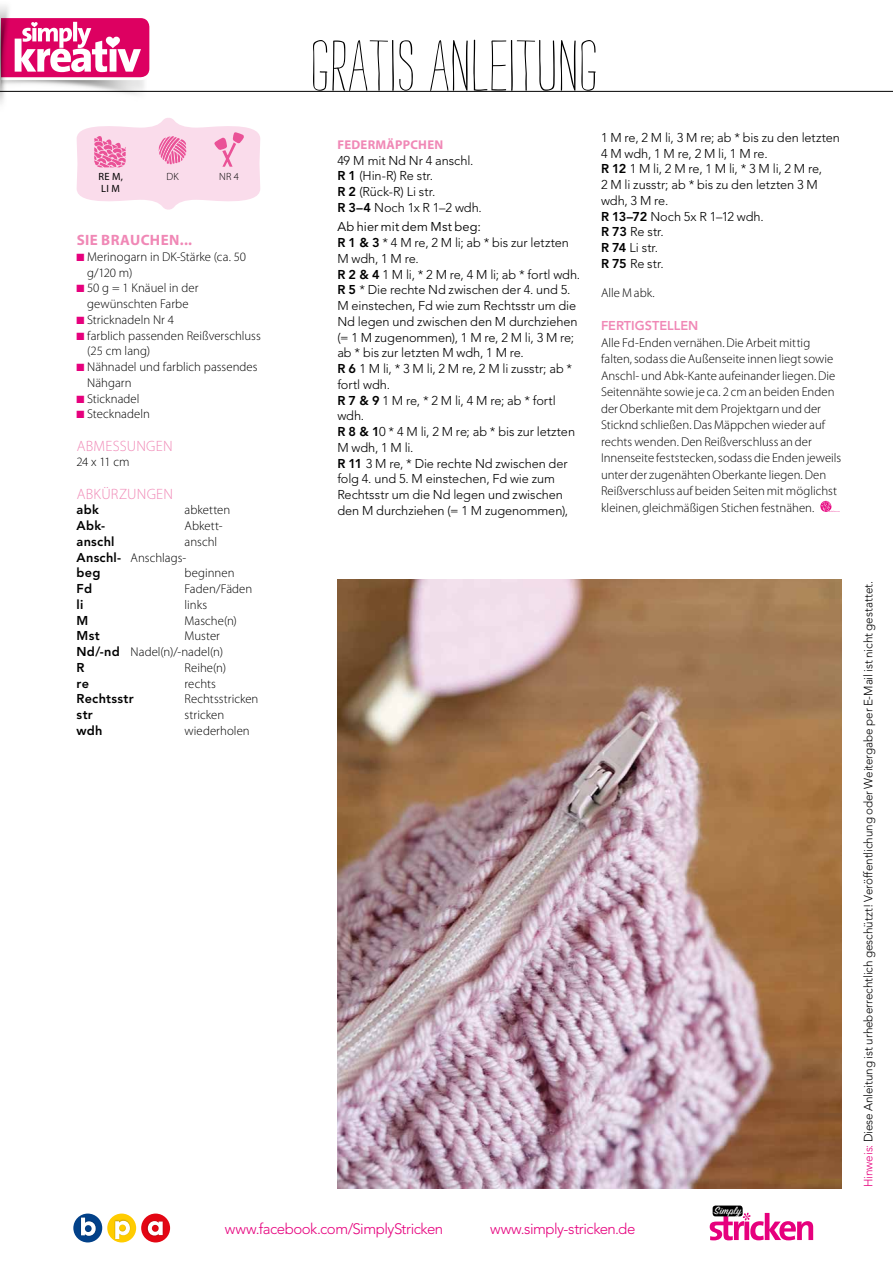
<style>
.page{position:relative;width:893px;height:1263px;background:#fff}
.page>*{position:absolute;margin:0;border:0;box-sizing:border-box;transform-origin:0 0}
.t1{font:79.65px "Strangelove Text";letter-spacing:.02em;color:#000}
.t2{font:300 15px "Avenir";letter-spacing:-.03em;color:#e6007d}
.t3{font:300 15px "Myriad Pro";letter-spacing:.015em;color:#f088b6}
.t4{font:700 15px "Myriad Pro";letter-spacing:.03em;color:#f088b6}
.t5{font:300 12.75px/16.5px "Myriad Pro";color:#000}
.t6{font:300 12.75px/15.8px "Avenir";letter-spacing:-.005em;color:#000}
.t7{font:800 12.75px "Avenir";letter-spacing:.02em;color:#000}
.t8{font:700 12.75px "Myriad Pro";letter-spacing:.02em;color:#f088b6}
.t9{font:800 12.75px "Avenir";color:#f088b6}
.t10{font:300 12px "Avenir";letter-spacing:-.005em;color:#000}
.t11{font:12px "Sign Painter House Script";letter-spacing:.005em;color:#fff}
.t12{font:10.5px "Myriad Pro";color:#000}
.t13{font:300 10.5px "Myriad Pro";color:#000}
.s1{color:#e6007d}
.s2{font-family:"Avenir";font-weight:800}
.s3{font-weight:800}
.s4{font-weight:400}
</style>
<div class="page">
<svg style="left:704px;top:1188px;width:115px;height:53px"></svg>
<div style="left:713px;top:1205px;width:30px;height:11px;background:#000;border-radius:3px"></div>
<svg style="left:13px;top:18px;width:137px;height:62px"></svg>
<img style="left:0;top:6px;width:13px;height:101px">
<hr style="left:0;top:91px;width:893px;height:1px;background:#000">
<div style="left:73px;top:1213px;width:29px;height:29px;background:#024189;border-radius:50%"></div>
<svg style="left:81px;top:1217px;width:15px;height:19px"></svg>
<div style="left:107px;top:1213px;width:29px;height:29px;background:#fc0;border-radius:50%"></div>
<div style="left:114px;top:1219px;width:17px;height:21px;background:#000;opacity:.25"></div>
<svg style="left:115px;top:1221px;width:15px;height:18px"></svg>
<div style="left:141px;top:1213px;width:29px;height:29px;background:#e30613;border-radius:50%"></div>
<div style="left:146px;top:1220px;width:18px;height:17px;background:#000;opacity:.25"></div>
<svg style="left:148px;top:1221px;width:15px;height:14px"></svg>
<svg style="left:77px;top:118px;width:183px;height:92px"></svg>
<svg style="left:820px;top:501px;width:20px;height:11px"></svg>
<img style="left:337px;top:580px;width:505px;height:608px">
<p class="t12" style="left:98px;top:170px;width:26px">RE M,</p>
<p class="t13" style="left:166px;top:171px;width:14px">DK</p>
<p class="t13" style="left:219px;top:171px;width:21px">NR 4</p>
<p class="t12" style="left:101px;top:182px;width:20px">LI M</p>
<p class="t4" style="left:77px;top:230px;width:117px">SIE BRAUCHEN...</p>
<p class="t5" style="left:87px;top:249px;width:160px;line-height:15.8px;text-indent:-11px"><span class="s1">■</span> Merinogarn in DK-Stärke (ca. 50 g/120 m)</p>
<p class="t5" style="left:77px;top:280px;width:123px;line-height:15.8px;text-align:center"><span class="s1">■</span> 50 g = 1 Knäuel in der gewünschten Farbe</p>
<p class="t5" style="left:77px;top:311px;width:99px"><span class="s1">■</span> Stricknadeln Nr 4</p>
<p class="t5" style="left:87px;top:327px;width:175px;line-height:15.8px;text-indent:-11px"><span class="s1">■</span> farblich passenden Reißverschluss (25 cm lang)</p>
<p class="t5" style="left:87px;top:359px;width:172px;line-height:15.8px;text-indent:-11px"><span class="s1">■</span> Nähnadel und farblich passendes<br>Nähgarn</p>
<p class="t5" style="left:77px;top:390px;width:64px"><span class="s1">■</span> Sticknadel</p>
<p class="t5" style="left:77px;top:406px;width:75px"><span class="s1">■</span> Stecknadeln</p>
<p class="t3" style="left:77px;top:437px;width:97px">ABMESSUNGEN</p>
<p class="t5" style="left:77px;top:454px;width:55px">24 x 11 cm</p>
<p class="t3" style="left:77px;top:485px;width:98px">ABKÜRZUNGEN</p>
<p class="t7" style="left:77px;top:502px;width:24px">abk</p>
<p class="t5" style="left:185px;top:502px;width:47px">abketten</p>
<p class="t7" style="left:77px;top:518px;width:30px">Abk-</p>
<p class="t5" style="left:185px;top:518px;width:39px">Abkett-</p>
<p class="t7" style="left:77px;top:534px;width:39px">anschl</p>
<p class="t5" style="left:77px;top:534px;width:142px;line-height:15.8px;text-indent:108px">anschl<br><span class="s2">Anschl-</span> Anschlags-</p>
<p class="t7" style="left:77px;top:565px;width:25px">beg</p>
<p class="t5" style="left:185px;top:565px;width:51px">beginnen</p>
<p class="t7" style="left:77px;top:581px;width:17px">Fd</p>
<p class="t5" style="left:185px;top:581px;width:69px">Faden/Fäden</p>
<p class="t7" style="left:77px;top:597px;width:8px">li</p>
<p class="t5" style="left:185px;top:596px;width:24px">links</p>
<p class="t7" style="left:77px;top:613px;width:13px">M</p>
<p class="t5" style="left:185px;top:612px;width:54px">Masche(n)</p>
<p class="t7" style="left:77px;top:628px;width:25px">Mst</p>
<p class="t5" style="left:77px;top:628px;width:148px;line-height:15.8px;text-align:right">Muster<br><span class="s2">Nd/-nd</span> Nadel(n)/-nadel(n)</p>
<p class="t7" style="left:77px;top:660px;width:10px">R</p>
<p class="t5" style="left:185px;top:659px;width:43px">Reihe(n)</p>
<p class="t7" style="left:77px;top:676px;width:14px">re</p>
<p class="t5" style="left:185px;top:675px;width:33px">rechts</p>
<p class="t7" style="left:77px;top:691px;width:59px">Rechtsstr</p>
<p class="t5" style="left:185px;top:691px;width:75px">Rechtsstricken</p>
<p class="t7" style="left:77px;top:707px;width:18px">str</p>
<p class="t5" style="left:185px;top:706px;width:41px">stricken</p>
<p class="t7" style="left:77px;top:723px;width:27px">wdh</p>
<p class="t5" style="left:185px;top:722px;width:67px">wiederholen</p>
<h1 class="t1" style="left:311px;top:29px;width:288px">GRATIS ANLEITUNG</h1>
<p class="t8" style="left:337px;top:136px;width:107px">FEDERMÄPPCHEN</p>
<p class="t6" style="left:337px;top:152px;width:146px">49 M mit Nd Nr 4 anschl.<br><span class="s3">R 1</span> (Hin-R) Re str.<br><span class="s3">R 2</span> (Rück-R) Li str.<br><span class="s3">R 3–4</span> Noch 1x R 1–2 wdh.</p>
<p class="t6" style="left:337px;top:219px;width:244px"><span class="s4">Ab hier mit dem Mst beg:<br></span><span class="s3">R 1 &amp; 3</span> * 4 M re, 2 M li; ab * bis zur letzten<br>M wdh, 1 M re.<br><span class="s3">R 2 &amp; 4</span> 1 M li, * 2 M re, 4 M li; ab * fortl wdh.<br><span class="s3">R 5</span> * Die rechte Nd zwischen der 4. und 5.<br>M einstechen, Fd wie zum Rechtsstr um die<br>Nd legen und zwischen den M durchziehen (= 1 M zugenommen), 1 M re, 2 M li, 3 M re; ab * bis zur letzten M wdh, 1 M re.<br><span class="s3">R 6</span> 1 M li, * 3 M li, 2 M re, 2 M li zusstr; ab * fortl wdh.<br><span class="s3">R 7 &amp; 9</span> 1 M re, * 2 M li, 4 M re; ab * fortl wdh.<br><span class="s3">R 8 &amp; 1</span>0 * 4 M li, 2 M re; ab * bis zur letzten<br>M wdh, 1 M li.<br><span class="s3">R 11</span> 3 M re, * Die rechte Nd zwischen der folg 4. und 5. M einstechen, Fd wie zum<br>Rechtsstr um die Nd legen und zwischen den M durchziehen (= 1 M zugenommen),</p>
<p class="t6" style="left:601px;top:130px;width:241px">1 M re, 2 M li, 3 M re; ab * bis zu den letzten<br>4 M wdh, 1 M re, 2 M li, 1 M re.<br><span class="s3">R 12</span> 1 M li, 2 M re, 1 M li, * 3 M li, 2 M re,<br>2 M li zusstr; ab * bis zu den letzten 3 M wdh, 3 M re.<br><span class="s3">R 13–72</span> Noch 5x R 1–12 wdh.<br><span class="s3">R 73</span> Re str.<br><span class="s3">R 74</span> Li str.<br><span class="s3">R 75</span> Re str.</p>
<p class="t5" style="left:601px;top:285px;width:55px">Alle M abk.</p>
<p class="t9" style="left:601px;top:318px;width:99px">FERTIGSTELLEN</p>
<p class="t5" style="left:601px;top:334px;width:242px">Alle Fd-Enden vernähen. Die Arbeit mittig falten, sodass die Außenseite innen liegt sowie Anschl- und Abk-Kante aufeinander liegen. Die Seitennähte sowie je ca. 2 cm an beiden Enden der Oberkante mit dem Projektgarn und der Sticknd schließen. Das Mäppchen wieder auf rechts wenden. Den Reißverschluss an der Innenseite feststecken, sodass die Enden jeweils unter der zugenähten Oberkante liegen. Den Reißverschluss auf beiden Seiten mit möglichst kleinen, gleichmäßigen Stichen festnähen.</p>
<p class="t11" style="left:714px;top:1203px;width:28px">Simply</p>
<p class="t2" style="left:225px;top:1220px;width:220px">www.facebook.com/SimplyStricken</p>
<p class="t2" style="left:490px;top:1220px;width:147px">www.simply-stricken.de</p>
<p class="t10" style="left:861px;top:1187px;width:608px;rotate:-90deg"><span class="s1">Hinweis:</span> Diese Anleitung ist urheberrechtlich geschützt! Veröffentlichung oder Weitergabe per E-Mail ist nicht gestattet.</p>
</div>
